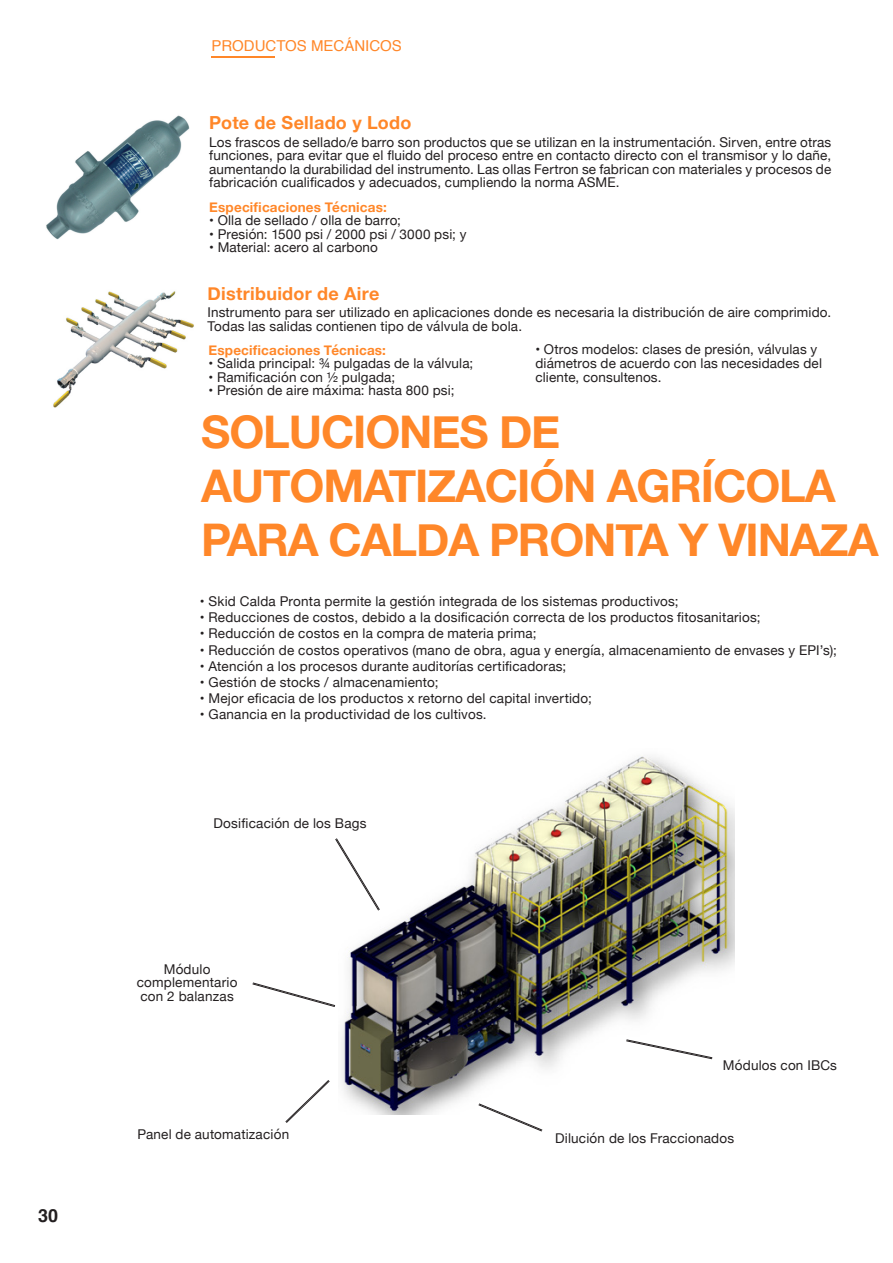
<style>
.page{position:relative;width:893px;height:1263px;background:#fff}
.page>*{position:absolute;margin:0;border:0;box-sizing:border-box;transform-origin:0 0}
.t1{font:700 45px/54px "Helvetica Neue";letter-spacing:-.025em;color:#ff8729}
.item{font:700 18px "Helvetica Neue";letter-spacing:.015em;color:#ff8729}
.t2{font:700 18px "Helvetica";color:#231f20}
.productos_mecanicos{font:15px "Helvetica";color:#ff8729}
.t3{font:13.5px/13.5px "Helvetica Neue";letter-spacing:.015em;color:#231f20}
.especificações{font:700 13.5px "Helvetica Neue";letter-spacing:.01em;color:#ff8729}
</style>
<div class="page">
<hr style="left:211px;top:56px;width:64px;height:2px;background:#ff8729">
<img style="left:46px;top:115px;width:144px;height:124px">
<img style="left:53px;top:291px;width:141px;height:117px">
<img style="left:341px;top:756px;width:394px;height:358px">
<svg style="left:478px;top:1103px;width:65px;height:29px"></svg>
<svg style="left:626px;top:1039px;width:87px;height:20px"></svg>
<svg style="left:335px;top:838px;width:45px;height:73px"></svg>
<svg style="left:252px;top:982px;width:84px;height:25px"></svg>
<svg style="left:285px;top:1080px;width:45px;height:43px"></svg>
<h2 class="t2" style="left:38px;top:1201px;width:22px">30</h2>
<p class="productos_mecanicos" style="left:211px;top:34px;width:192px">PRODUCTOS MECÁNICOS</p>
<p class="item" style="left:209px;top:108px;width:204px">Pote de Sellado y Lodo</p>
<p class="t3" style="left:209px;top:136px;width:623px;text-align:justify">Los frascos de sellado/e barro son productos que se utilizan en la instrumentación. Sirven, entre otras funciones, para evitar que el fluido del proceso entre en contacto directo con el transmisor y lo dañe, aumentando la durabilidad del instrumento. Las ollas Fertron se fabrican con materiales y procesos de fabricación cualificados y adecuados, cumpliendo la norma ASME.</p>
<p class="especificações" style="left:209px;top:196px;width:179px">Especificaciones Técnicas:</p>
<p class="t3" style="left:209px;top:214px;width:193px">• Olla de sellado / olla de barro;</p>
<p class="t3" style="left:209px;top:228px;width:259px">• Presión: 1500 psi / 2000 psi / 3000 psi; y</p>
<p class="t3" style="left:209px;top:241px;width:170px">• Material: acero al carbono</p>
<p class="item" style="left:207px;top:279px;width:174px">Distribuidor de Aire</p>
<p class="t3" style="left:207px;top:307px;width:625px">Instrumento para ser utilizado en aplicaciones donde es necesaria la distribución de aire comprimido.<br>Todas las salidas contienen tipo de válvula de bola.</p>
<p class="especificações" style="left:209px;top:339px;width:179px">Especificaciones Técnicas:</p>
<p class="t3" style="left:209px;top:357px;width:266px">• Salida principal: ¾ pulgadas de la válvula;</p>
<p class="t3" style="left:209px;top:371px;width:188px">• Ramificación con ½ pulgada;</p>
<p class="t3" style="left:209px;top:384px;width:247px">• Presión de aire máxima: hasta 800 psi;</p>
<p class="t3" style="left:535px;top:344px;width:288px">• Otros modelos: clases de presión, válvulas y diámetros de acuerdo con las necesidades del cliente, consultenos.</p>
<p class="t1" style="left:201px;top:406px;width:679px">SOLUCIONES DE<br>AUTOMATIZACIÓN AGRÍCOLA<br>PARA CALDA PRONTA Y VINAZA</p>
<p class="t3" style="left:200px;top:595px;width:480px">• Skid Calda Pronta permite la gestión integrada de los sistemas productivos;</p>
<p class="t3" style="left:200px;top:611px;width:562px">• Reducciones de costos, debido a la dosificación correcta de los productos fitosanitarios;</p>
<p class="t3" style="left:200px;top:628px;width:338px">• Reducción de costos en la compra de materia prima;</p>
<p class="t3" style="left:200px;top:644px;width:639px">• Reducción de costos operativos (mano de obra, agua y energía, almacenamiento de envases y EPI’s);</p>
<p class="t3" style="left:200px;top:660px;width:368px">• Atención a los procesos durante auditorías certificadoras;</p>
<p class="t3" style="left:200px;top:676px;width:240px">• Gestión de stocks / almacenamiento;</p>
<p class="t3" style="left:200px;top:692px;width:393px">• Mejor eficacia de los productos x retorno del capital invertido;</p>
<p class="t3" style="left:200px;top:709px;width:288px">• Ganancia en la productividad de los cultivos.</p>
<p class="t3" style="left:213px;top:818px;width:155px">Dosificación de los Bags</p>
<p class="t3" style="left:137px;top:963px;width:102px;text-align:center">Módulo complementario con 2 balanzas</p>
<p class="t3" style="left:137px;top:1128px;width:153px">Panel de automatización</p>
<p class="t3" style="left:723px;top:1059px;width:116px">Módulos con IBCs</p>
<p class="t3" style="left:555px;top:1132px;width:181px">Dilución de los Fraccionados</p>
</div>
